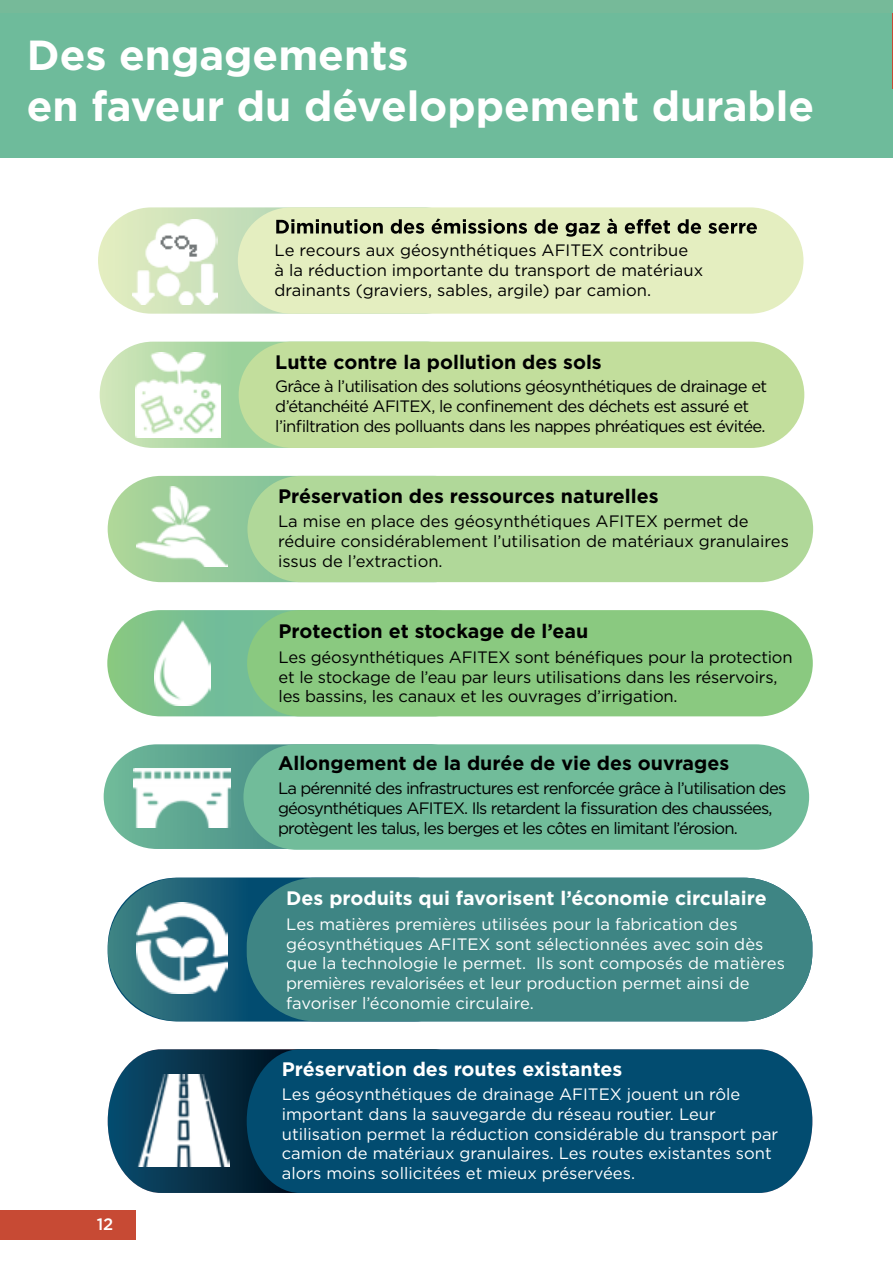
<style>
.page{position:relative;width:893px;height:1263px;background:#fff}
.page>*{position:absolute;margin:0;border:0;box-sizing:border-box;transform-origin:0 0}
.t1{font:700 42px/50.4px "Gotham";color:#fff}
.t2{font:700 19.5px "Gotham";color:#000}
.t3{font:700 19.5px "Gotham";color:#fff}
.t4{font:16.5px/19.8px "Gotham";color:#fff}
.t5{font:16.5px/19.8px "Gotham";color:#000}
.t6{font:16.5px/19.8px "Gotham";letter-spacing:-.05em;color:#000}
.t7{font:16.5px/19.8px "Gotham";letter-spacing:-.04em;color:#000}
.t8{font:16.5px/19.8px "Gotham";letter-spacing:-.02em;color:#000}
.t9{font:500 16.5px "Gotham";color:#fff}
</style>
<div class="page">
<div style="left:0;top:8px;width:892px;height:150px;background:#6ebb9b"></div>
<svg style="left:107px;top:610px;width:379px;height:106px;background:#7bc192"></svg>
<div style="left:247px;top:610px;width:566px;height:106px;background:#8ac980;border-radius:53px"></div>
<svg style="left:108px;top:476px;width:185px;height:106px;background:#a7d3a7"></svg>
<div style="left:247px;top:476px;width:566px;height:106px;background:#b0d899;border-radius:53px"></div>
<svg style="left:100px;top:342px;width:379px;height:106px;background:#b3daa9"></svg>
<div style="left:239px;top:342px;width:565px;height:106px;background:#c2de9c;border-radius:53px"></div>
<svg style="left:104px;top:744px;width:139px;height:105px;background:#76b5a2"></svg>
<div style="left:243px;top:744px;width:566px;height:106px;background:#71bc9a"></div>
<svg style="left:108px;top:878px;width:379px;height:143px;background:#1b6077"></svg>
<div style="left:247px;top:878px;width:565px;height:143px;background:#3e8584;border-radius:69px"></div>
<svg style="left:108px;top:1049px;width:139px;height:144px;background:#2c5368"></svg>
<div style="left:247px;top:1049px;width:565px;height:144px;background:#024c70"></div>
<svg style="left:98px;top:207px;width:186px;height:107px;background:#d7e8c6"></svg>
<div style="left:238px;top:207px;width:565px;height:107px;background:#e4eec0;border-radius:53px"></div>
<svg style="left:276px;top:218px;width:481px;height:19px"></svg>
<img style="left:132px;top:219px;width:86px;height:85px">
<img style="left:136px;top:903px;width:92px;height:91px">
<img style="left:137px;top:486px;width:90px;height:81px">
<img style="left:136px;top:353px;width:85px;height:84px">
<img style="left:154px;top:621px;width:56px;height:84px">
<img style="left:133px;top:768px;width:97px;height:60px">
<img style="left:137px;top:1075px;width:92px;height:91px">
<hr style="left:892px;top:0;width:1px;height:89px;background:#c74a34">
<div style="left:0;top:1210px;width:136px;height:29px;background:#c74a34"></div>
<div style="left:0;top:0;width:892px;height:12px;background:#76ba99"></div>
<h1 class="t1" style="left:27px;top:30px;width:789px">Des engagements<br>en faveur du développement durable</h1>
<p class="t5" style="left:275px;top:240px;width:430px">Le recours aux géosynthétiques AFITEX contribue<br>à la réduction importante du transport de matériaux drainants (graviers, sables, argile) par camion.</p>
<p class="t2" style="left:275px;top:349px;width:328px">Lutte contre la pollution des sols</p>
<p class="t7" style="left:275px;top:376px;width:493px">Grâce à l’utilisation des solutions géosynthétiques de drainage et d’étanchéité AFITEX, le confinement des déchets est assuré et l’infiltration des polluants dans les nappes phréatiques est évitée.</p>
<p class="t2" style="left:278px;top:483px;width:382px">Préservation des ressources naturelles</p>
<p class="t5" style="left:278px;top:511px;width:512px">La mise en place des géosynthétiques AFITEX permet de réduire considérablement l’utilisation de matériaux granulaires issus de l’extraction.</p>
<p class="t2" style="left:279px;top:619px;width:311px">Protection et stockage de l’eau</p>
<p class="t8" style="left:279px;top:647px;width:516px">Les géosynthétiques AFITEX sont bénéfiques pour la protection et le stockage de l’eau par leurs utilisations dans les réservoirs, les bassins, les canaux et les ouvrages d’irrigation.</p>
<p class="t2" style="left:278px;top:750px;width:453px">Allongement de la durée de vie des ouvrages</p>
<p class="t6" style="left:278px;top:778px;width:510px">La pérennité des infrastructures est renforcée grâce à l’utilisation des géosynthétiques AFITEX. Ils retardent la fissuration des chaussées, protègent les talus, les berges et les côtes en limitant l’érosion.</p>
<p class="t3" style="left:286px;top:885px;width:482px">Des produits qui favorisent l’économie circulaire</p>
<p class="t4" style="left:286px;top:913px;width:500px">Les matières premières utilisées pour la fabrication des géosynthétiques AFITEX sont sélectionnées avec soin dès que la technologie le permet. Ils sont composés de matières premières revalorisées et leur production permet ainsi de favoriser l’économie circulaire.</p>
<p class="t9" style="left:97px;top:1213px;width:18px">12</p>
<p class="t3" style="left:282px;top:1056px;width:342px">Préservation des routes existantes</p>
<p class="t4" style="left:282px;top:1084px;width:498px">Les géosynthétiques de drainage AFITEX jouent un rôle important dans la sauvegarde du réseau routier. Leur utilisation permet la réduction considérable du transport par camion de matériaux granulaires. Les routes existantes sont alors moins sollicitées et mieux préservées.</p>
</div>
